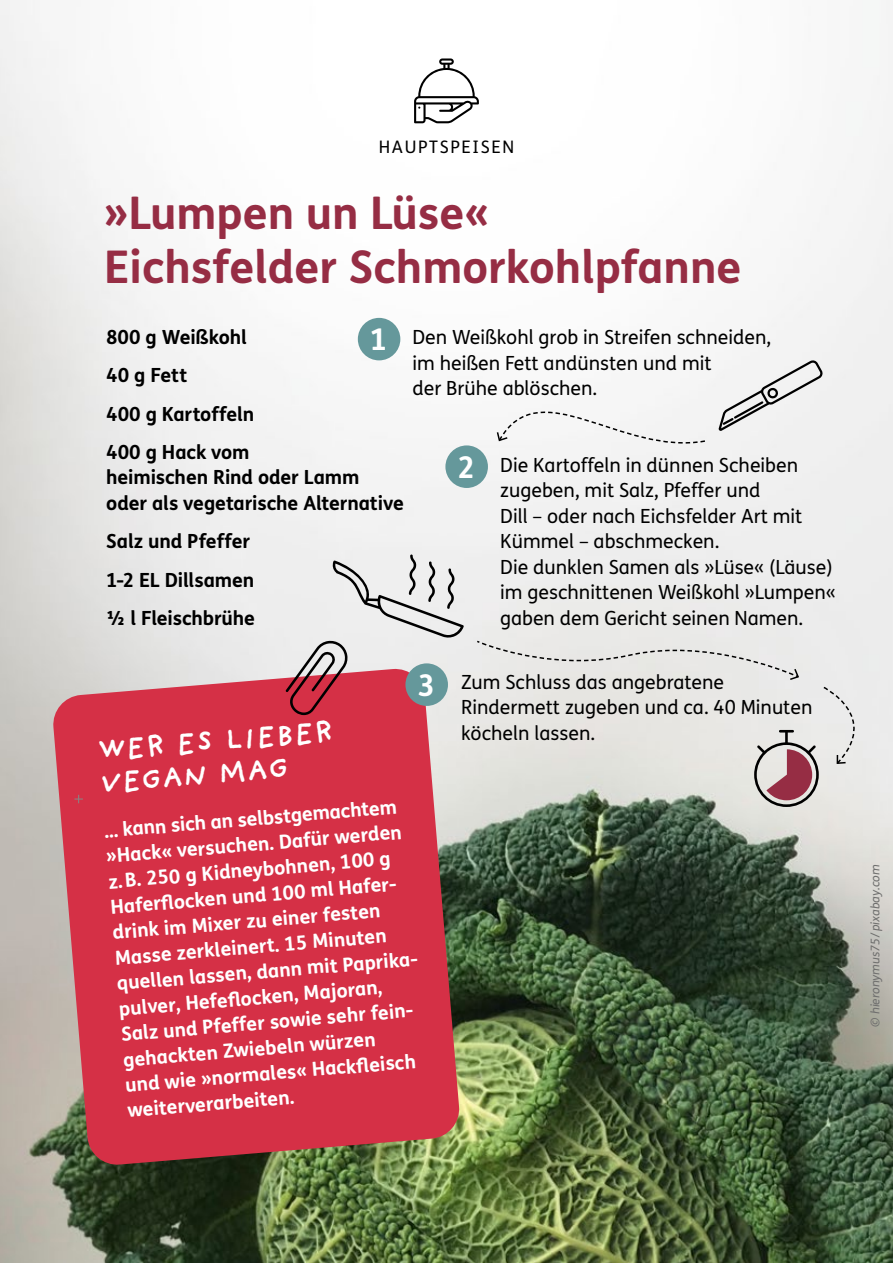
<style>
.page{position:relative;width:893px;height:1263px;background:#fff}
.page>*{position:absolute;margin:0;border:0;box-sizing:border-box;transform-origin:0 0}
.t1{font:700 45px/54px "FS Me";color:#962d44}
.t2{font:700 30px/32.7px "Providence Sans Pro";color:#fff}
.t3{font:700 30px "FS Me";color:#fff}
.t4{font:19.5px/25.5px "FS Me";color:#000}
.t5{font:700 19.5px/25.5px "FS Me";color:#fff}
.t6{font:700 19.5px/38.2px "FS Me";letter-spacing:-.005em;color:#000}
.t7{font:17.25px "FS Me";letter-spacing:.1em;color:#000}
.t8{font:italic 12px "FS Me";color:#6f6f6e}
</style>
<div class="page">
<img style="left:0;top:0;width:893px;height:1263px">
<svg style="left:414px;top:58px;width:65px;height:65px"></svg>
<svg style="left:52px;top:668px;width:408px;height:498px;background:#cc3e4e"></svg>
<svg style="left:74px;top:795px;width:9px;height:8px"></svg>
<div style="left:358px;top:318px;width:42px;height:42px;background:#65989b;border-radius:50%"></div>
<div style="left:445px;top:445px;width:43px;height:43px;background:#65989b;border-radius:50%"></div>
<svg style="left:717px;top:358px;width:107px;height:75px"></svg>
<div style="left:496px;top:370px;width:211px;height:86px;background:#f6f6f6"></div>
<svg style="left:476px;top:640px;width:405px;height:167px;background:#dfddda"></svg>
<svg style="left:286px;top:554px;width:178px;height:161px;background:#d2b8bc"></svg>
<p class="t7" style="left:379px;top:135px;width:137px">HAUPTSPEISEN</p>
<h1 class="t1" style="left:104px;top:184px;width:639px">»Lumpen un Lüse«<br>Eichsfelder Schmorkohlpfanne</h1>
<p class="t6" style="left:106px;top:317px;width:149px">800 g Weißkohl<br>40 g Fett<br>400 g Kartoffeln<br>400 g Hack vom</p>
<p class="t6" style="left:106px;top:464px;width:299px;line-height:25.5px">heimischen Rind oder Lamm oder als vegetarische Alternative</p>
<p class="t6" style="left:106px;top:521px;width:150px">Salz und Pfeffer<br>1-2 EL Dillsamen ½ l Fleischbrühe</p>
<h2 class="t3" style="left:370px;top:317px;width:19px">1</h2>
<p class="t4" style="left:412px;top:324px;width:360px">Den Weißkohl grob in Streifen schneiden, im heißen Fett andünsten und mit<br>der Brühe ablöschen.</p>
<h2 class="t3" style="left:458px;top:444px;width:19px">2</h2>
<p class="t4" style="left:500px;top:452px;width:337px">Die Kartoffeln in dünnen Scheiben zugeben, mit Salz, Pfeffer und<br>Dill – oder nach Eichsfelder Art mit<br>Kümmel – abschmecken.<br>Die dunklen Samen als »Lüse« (Läuse) im geschnittenen Weißkohl »Lumpen« gaben dem Gericht seinen Namen.</p>
<h2 class="t3" style="left:418px;top:662px;width:19px">3</h2>
<h2 class="t2" style="left:96px;top:734px;width:238px;rotate:-5deg">WER ES LIEBER<br>VEGAN MAG</h2>
<p class="t5" style="left:102px;top:818px;width:306px;rotate:-5deg">… kann sich an selbstgemachtem »Hack« versuchen. Dafür werden z.B. 250 g Kidneybohnen, 100 g<br>Haferfl ocken und 100 ml Hafer&shy;drink im Mixer zu einer festen<br>Masse zerkleinert. 15 Minuten quellen lassen, dann mit Paprika&shy;pulver, Hefefl ocken, Majoran,<br>Salz und Pfeffer sowie sehr fein&shy;gehackten Zwiebeln würzen<br>und wie »normales« Hackfl eisch weiterverarbeiten.</p>
<p class="t4" style="left:461px;top:669px;width:353px">Zum Schluss das angebratene<br>Rindermett zugeben und ca. 40 Minuten köcheln lassen.</p>
<p class="t8" style="left:867px;top:1026px;width:164px;rotate:-90deg">© hieronymus75/pixabay.com</p>
</div>
